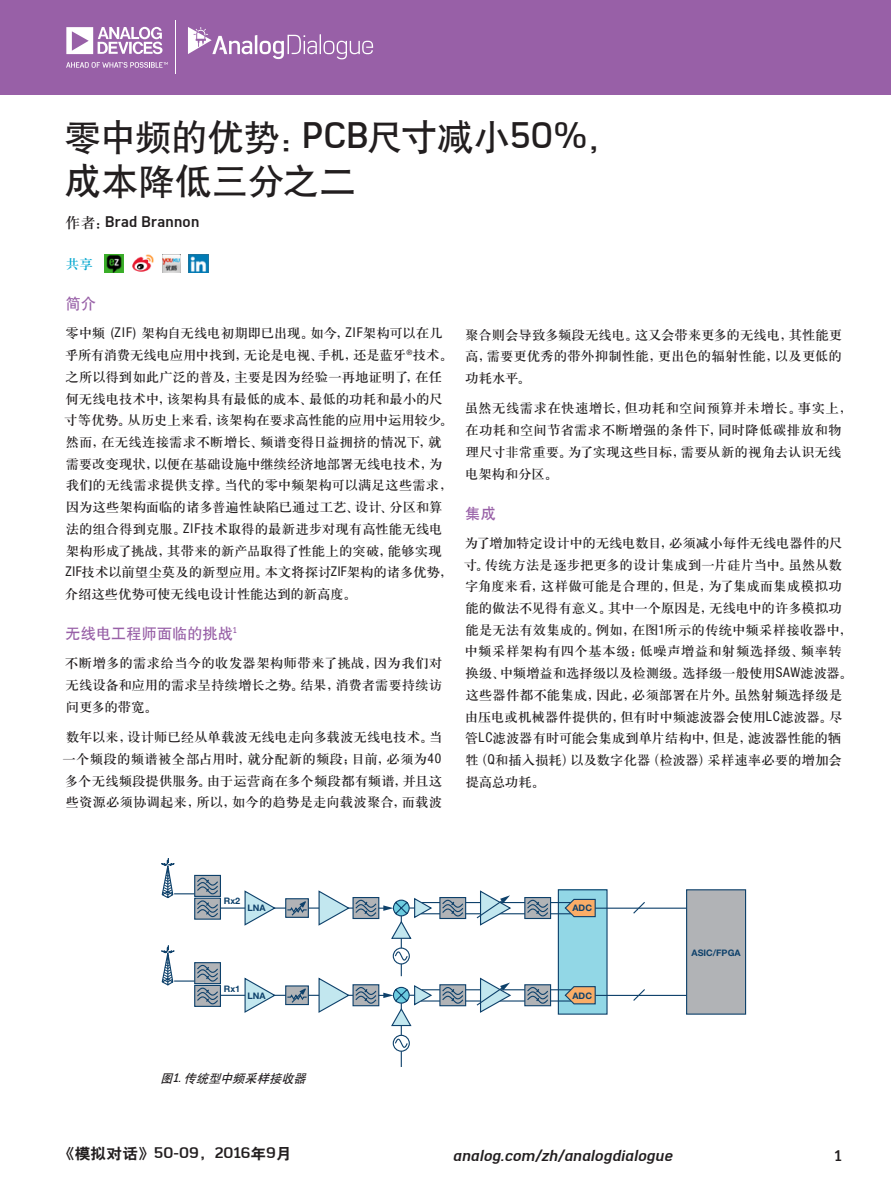
<style>
.page{position:relative;width:891px;height:1188px;background:#fff}
.page>*{position:absolute;margin:0;border:0;box-sizing:border-box;transform-origin:0 0}
.t1{font:36px/43.2px "H Yb 1 gj";letter-spacing:.005em;color:#221e1f}
.t2{font:italic 700 15px "Azbuka Std";letter-spacing:.01em;color:#221e1f;scale:1.05 1}
.t3{font:700 15px "Azbuka Std";letter-spacing:.02em;color:#221e1f;scale:1.05 1}
.t4{font:15px "H Yb 1 gj";letter-spacing:.02em;color:#9860a7}
.t5{font:700 15px "Azbuka Std";letter-spacing:.02em;color:#221e1f}
.t6{font:13.5px/21.8px "H Ya 3 gj";letter-spacing:-.005em;color:#221e1f}
.t7{font:13.5px "H Ya 3 gj";color:#00a6ce}
.t8{font:italic 12px "H Yb 1 gj";color:#221e1f}
.t9{font:700 9px "Helvetica Neue LT Std";letter-spacing:.005em;color:#0e416b}
.s1{font-family:"Azbuka Std";font-weight:500}
.s2{font-family:"H Ya 3 gj";font-weight:400}
.s3{font-family:"Helvetica Neue LT Std";font-stretch:condensed}
.s4{font-family:"H Yb 2 gj";font-weight:400}
</style>
<div class="page">
<div style="left:0;top:0;width:891px;height:94px;background:#9860a7"></div>
<svg style="left:66px;top:62px;width:102px;height:6px"></svg>
<svg style="left:66px;top:27px;width:97px;height:27px"></svg>
<hr style="left:175px;top:20px;width:1px;height:54px;background:#fff">
<svg style="left:188px;top:27px;width:185px;height:32px"></svg>
<svg style="left:285px;top:1002px;width:323px;height:65px"></svg>
<svg style="left:244px;top:1002px;width:20px;height:11px"></svg>
<div style="left:285px;top:985px;width:24px;height:20px;background:#325c80"></div>
<svg style="left:564px;top:1002px;width:32px;height:3px"></svg>
<svg style="left:393px;top:1035px;width:16px;height:16px"></svg>
<div style="left:393px;top:1035px;width:17px;height:17px;border:1px solid #0e416b;border-radius:50%"></div>
<svg style="left:439px;top:1002px;width:27px;height:4px"></svg>
<svg style="left:441px;top:1002px;width:23px;height:2px"></svg>
<svg style="left:524px;top:1002px;width:27px;height:4px"></svg>
<svg style="left:526px;top:1002px;width:23px;height:2px"></svg>
<svg style="left:194px;top:1002px;width:27px;height:5px"></svg>
<svg style="left:196px;top:1002px;width:23px;height:3px"></svg>
<svg style="left:194px;top:875px;width:27px;height:18px"></svg>
<svg style="left:196px;top:877px;width:23px;height:16px"></svg>
<svg style="left:475px;top:1002px;width:37px;height:12px"></svg>
<svg style="left:179px;top:893px;width:507px;height:109px"></svg>
<svg style="left:244px;top:890px;width:33px;height:36px"></svg>
<svg style="left:286px;top:890px;width:147px;height:158px"></svg>
<svg style="left:632px;top:901px;width:14px;height:14px"></svg>
<svg style="left:161px;top:945px;width:18px;height:41px"></svg>
<svg style="left:161px;top:858px;width:18px;height:41px"></svg>
<div style="left:686px;top:889px;width:60px;height:126px;background:#b1b3b6;border:1px solid #0e416b"></div>
<img style="left:104px;top:254px;width:19px;height:19px">
<img style="left:132px;top:254px;width:22px;height:18px">
<img style="left:162px;top:254px;width:18px;height:19px">
<img style="left:189px;top:254px;width:19px;height:19px">
<h1 class="t1" style="left:65px;top:116px;width:558px">零中频的优势：<span class="s1">PCB</span>尺寸减小<span class="s1">50%</span>，成本降低三分之二</h1>
<p class="t5" style="left:65px;top:212px;width:135px"><span class="s2">作者：</span>Brad Brannon</p>
<p class="t7" style="left:66px;top:258px;width:29px">共享</p>
<p class="t4" style="left:66px;top:296px;width:31px">简介</p>
<p class="t6" style="left:64px;top:322px;width:390px">零中频 <span class="s3">(ZIF)</span> 架构自无线电初期即已出现。如今，<span class="s3">ZIF</span>架构可以在几乎所有消费无线电应用中找到，无论是电视、手机，还是蓝牙<sup>®</sup>技术。之所以得到如此广泛的普及，主要是因为经验一再地证明了，在任何无线电技术中，该架构具有最低的成本、最低的功耗和最小的尺寸等优势。从历史上来看，该架构在要求高性能的应用中运用较少。然而，在无线连接需求不断增长、频谱变得日益拥挤的情况下，就需要改变现状，以便在基础设施中继续经济地部署无线电技术，为我们的无线需求提供支撑。当代的零中频架构可以满足这些需求，因为这些架构面临的诸多普遍性缺陷已通过工艺、设计、分区和算法的组合得到克服。<span class="s3">ZIF</span>技术取得的最新进步对现有高性能无线电架构形成了挑战，其带来的新产品取得了性能上的突破，能够实现<span class="s3">ZIF</span>技术以前望尘莫及的新型应用。本文将探讨<span class="s3">ZIF</span>架构的诸多优势，介绍这些优势可使无线电设计性能达到的新高度。</p>
<p class="t4" style="left:66px;top:626px;width:173px">无线电工程师面临的挑战<sup>1</sup></p>
<p class="t6" style="left:65px;top:652px;width:379px;text-align:justify">不断增多的需求给当今的收发器架构师带来了挑战，因为我们对无线设备和应用的需求呈持续增长之势。结果，消费者需要持续访问更多的带宽。</p>
<p class="t6" style="left:62px;top:726px;width:382px;text-align:justify">数年以来，设计师已经从单载波无线电走向多载波无线电技术。当一个频段的频谱被全部占用时，就分配新的频段；目前，必须为<span class="s3">40</span>多个无线频段提供服务。由于运营商在多个频段都有频谱，并且这些资源必须协调起来，所以，如今的趋势是走向载波聚合，而载波</p>
<p class="t6" style="left:465px;top:324px;width:379px;text-align:justify">聚合则会导致多频段无线电。这又会带来更多的无线电，其性能更高，需要更优秀的带外抑制性能，更出色的辐射性能，以及更低的功耗水平。</p>
<p class="t6" style="left:465px;top:398px;width:389px">虽然无线需求在快速增长，但功耗和空间预算并未增长。事实上，在功耗和空间节省需求不断增强的条件下，同时降低碳排放和物理尺寸非常重要。为了实现这些目标，需要从新的视角去认识无线电架构和分区。</p>
<p class="t4" style="left:465px;top:506px;width:32px">集成</p>
<p class="t6" style="left:464px;top:532px;width:390px">为了增加特定设计中的无线电数目，必须减小每件无线电器件的尺寸。传统方法是逐步把更多的设计集成到一片硅片当中。虽然从数字角度来看，这样做可能是合理的，但是，为了集成而集成模拟功能的做法不见得有意义。其中一个原因是，无线电中的许多模拟功能是无法有效集成的。例如，在图<span class="s3">1</span>所示的传统中频采样接收器中，中频采样架构有四个基本级：低噪声增益和射频选择级、频率转换级、中频增益和选择级以及检测级。选择级一般使用<span class="s3">SAW</span>滤波器。这些器件都不能集成，因此，必须部署在片外。虽然射频选择级是由压电或机械器件提供的，但有时中频滤波器会使用<span class="s3">LC</span>滤波器。尽管<span class="s3">LC</span>滤波器有时可能会集成到单片结构中，但是，滤波器性能的牺牲（<span class="s3">Q</span>和插入损耗）以及数字化器（检波器）采样速率必要的增加会提高总功耗。</p>
<p class="t9" style="left:224px;top:896px;width:18px">Rx2</p>
<p class="t9" style="left:248px;top:903px;width:20px">LNA</p>
<p class="t9" style="left:572px;top:903px;width:21px">ADC</p>
<p class="t9" style="left:224px;top:983px;width:18px">Rx1</p>
<p class="t9" style="left:248px;top:990px;width:20px">LNA</p>
<p class="t9" style="left:572px;top:990px;width:21px">ADC</p>
<p class="t8" style="left:160px;top:1072px;width:150px">图<span class="s1">1.</span>传统型中频采样接收器</p>
<p class="t9" style="left:691px;top:947px;width:51px">ASIC/FPGA</p>
<p class="t3" style="left:59px;top:1144px;width:223px"><span class="s4">《模拟对话》</span>50-09<span class="s4">，</span>2016<span class="s4">年</span>9<span class="s4">月</span></p>
<p class="t5" style="left:835px;top:1147px;width:8px">1</p>
<p class="t2" style="left:453px;top:1147px;width:210px">analog.com/zh/analogdialogue</p>
</div>
